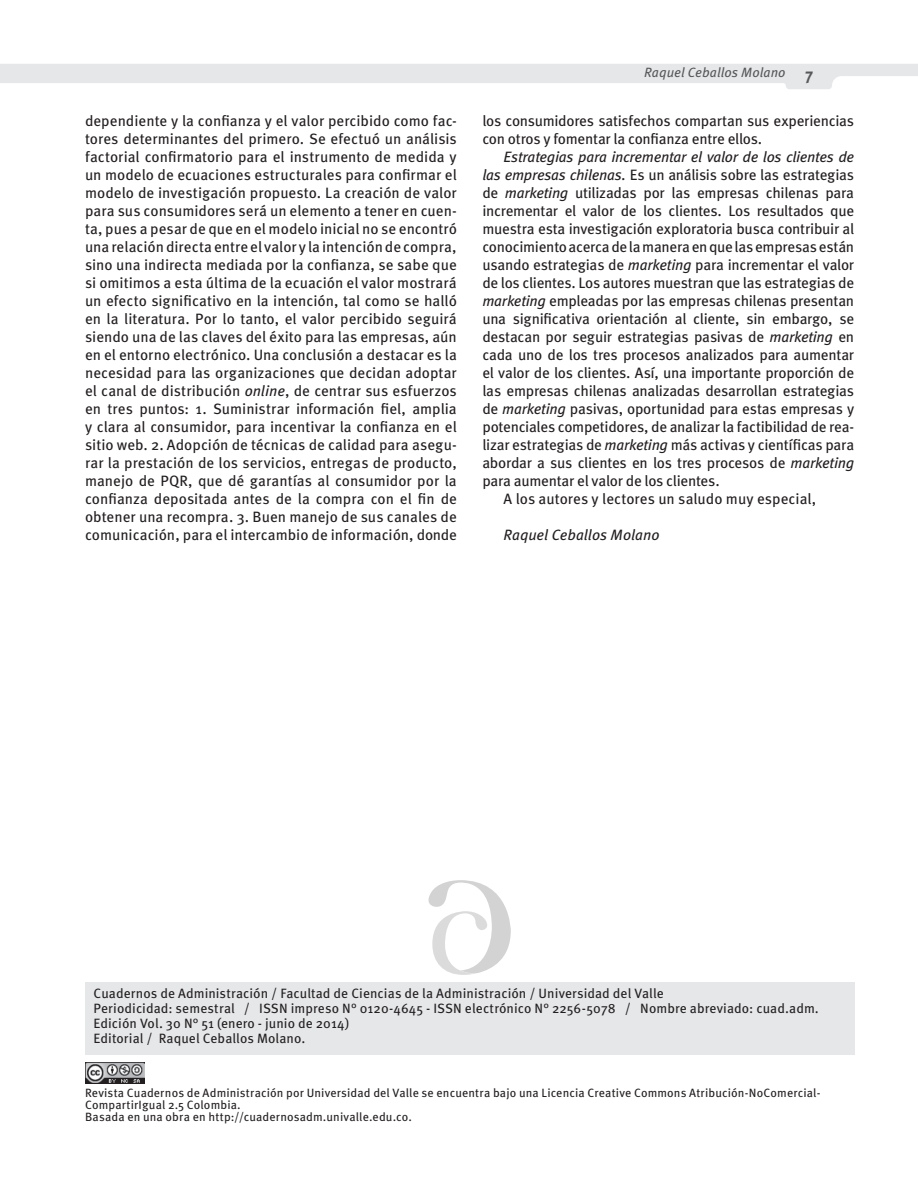
<style>
.page{position:relative;width:918px;height:1188px;background:#fff}
.page>*{position:absolute;margin:0;border:0;box-sizing:border-box;transform-origin:0 0}
.cuerpo_d_etexto{font:15px/18px "Meta Pro";letter-spacing:-.015em;color:#231f20;text-align:justify}
.cuerpo_d_etexto-2{font:italic 15px "Meta Pro";color:#231f20}
.info_institucional{font:13.5px "Meta Pro";letter-spacing:.005em;color:#231f20}
.t1{font:italic 13.5px "Meta Pro";color:#57585a}
.cuerpo_d_etexto-3{font:12px/12px "Meta Pro";letter-spacing:.01em;color:#231f20}
.s1{font-weight:700;font-style:normal;font-size:16.5px}
.s2{font-style:italic}
</style>
<div class="page">
<svg style="left:0;top:64px;width:918px;height:25px"></svg>
<div style="left:85px;top:982px;width:769px;height:72px;background:#e6e7e9"></div>
<svg style="left:428px;top:880px;width:83px;height:95px"></svg>
<img style="left:85px;top:1063px;width:59px;height:20px">
<p class="t1" style="left:644px;top:64px;width:171px">Raquel Ceballos Molano <span class="s1">7</span></p>
<p class="cuerpo_d_etexto" style="left:85px;top:112px;width:373px">dependiente y la confianza y el valor percibido como fac&shy;tores determinantes del primero. Se efectuó un análisis factorial confirmatorio para el instrumento de medida y un modelo de ecuaciones estructurales para confirmar el modelo de investigación propuesto. La creación de valor para sus consumidores será un elemento a tener en cuen&shy;ta, pues a pesar de que en el modelo inicial no se encontró una relación directa entre el valor y la intención de compra, sino una indirecta mediada por la confianza, se sabe que si omitimos a esta última de la ecuación el valor mostrará un efecto significativo en la intención, tal como se halló en la literatura. Por lo tanto, el valor percibido seguirá siendo una de las claves del éxito para las empresas, aún en el entorno electrónico. Una conclusión a destacar es la necesidad para las organizaciones que decidan adoptar el canal de distribución <span class="s2">online</span>, de centrar sus esfuerzos en tres puntos: 1. Suministrar información fiel, amplia y clara al consumidor, para incentivar la confianza en el sitio web. 2. Adopción de técnicas de calidad para asegu&shy;rar la prestación de los servicios, entregas de producto, manejo de PQR, que dé garantías al consumidor por la confianza depositada antes de la compra con el fin de obtener una recompra. 3. Buen manejo de sus canales de comunicación, para el intercambio de información, donde</p>
<p class="cuerpo_d_etexto" style="left:482px;top:112px;width:373px">los consumidores satisfechos compartan sus experiencias con otros y fomentar la confianza entre ellos.</p>
<p class="cuerpo_d_etexto" style="left:482px;top:148px;width:373px;text-indent:21px"><span class="s2">Estrategias para incrementar el valor de los clientes de las empresas chilenas.</span> Es un análisis sobre las estrategias de <span class="s2">marketing</span> utilizadas por las empresas chilenas para incrementar el valor de los clientes. Los resultados que muestra esta investigación exploratoria busca contribuir al conocimiento acerca de la manera en que las empresas están usando estrategias de <span class="s2">marketing</span> para incrementar el valor de los clientes. Los autores muestran que las estrategias de <span class="s2">marketing</span> empleadas por las empresas chilenas presentan una significativa orientación al cliente, sin embargo, se destacan por seguir estrategias pasivas de <span class="s2">marketing</span> en cada uno de los tres procesos analizados para aumentar el valor de los clientes. Así, una importante proporción de las empresas chilenas analizadas desarrollan estrategias de <span class="s2">marketing</span> pasivas, oportunidad para estas empresas y potenciales competidores, de analizar la factibilidad de rea&shy;lizar estrategias de <span class="s2">marketing</span> más activas y científicas para abordar a sus clientes en los tres procesos de <span class="s2">marketing </span>para aumentar el valor de los clientes.</p>
<p class="cuerpo_d_etexto" style="left:504px;top:490px;width:314px">A los autores y lectores un saludo muy especial,</p>
<p class="cuerpo_d_etexto-2" style="left:504px;top:525px;width:157px">Raquel Ceballos Molano</p>
<p class="info_institucional" style="left:94px;top:985px;width:572px">Cuadernos de Administración / Facultad de Ciencias de la Administración / Universidad del Valle</p>
<p class="info_institucional" style="left:94px;top:1000px;width:727px">Periodicidad: semestral / ISSN impreso N° 0120-4645 - ISSN electrónico N° 2256-5078 / Nombre abreviado: cuad.adm.</p>
<p class="info_institucional" style="left:94px;top:1015px;width:257px">Edición Vol. 30 N° 51 (enero - junio de 2014)</p>
<p class="info_institucional" style="left:94px;top:1030px;width:213px">Editorial / Raquel Ceballos Molano.</p>
<p class="cuerpo_d_etexto-3" style="left:85px;top:1087px;width:737px">Revista Cuadernos de Administración por Universidad del Valle se encuentra bajo una Licencia Creative Commons Atribución-NoComercial-<br>CompartirIgual 2.5 Colombia.</p>
<p class="cuerpo_d_etexto-3" style="left:85px;top:1111px;width:328px">Basada en una obra en http://cuadernosadm.univalle.edu.co.</p>
</div>
